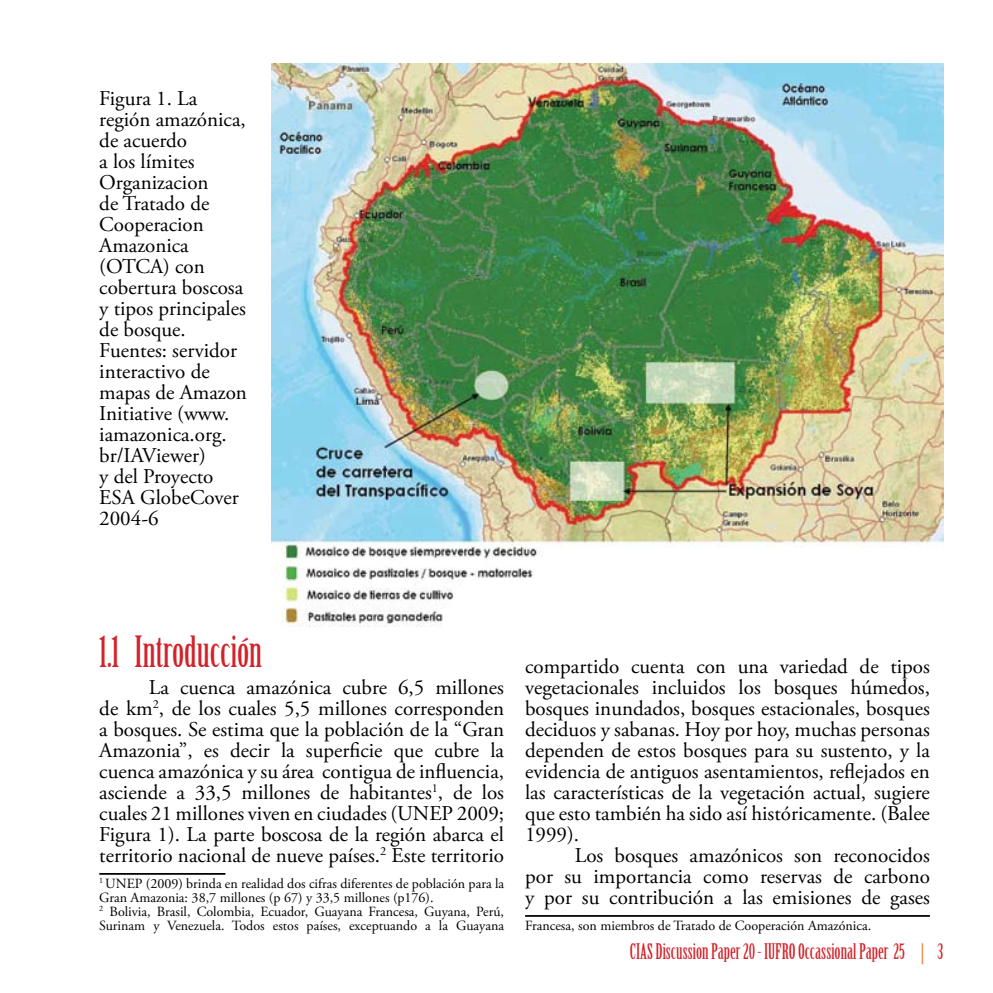
<style>
.page{position:relative;width:993px;height:993px;background:#fff}
.page>*{position:absolute;margin:0;border:0;box-sizing:border-box;transform-origin:0 0}
.t1{font:42px "Birch Std";color:#d2232a}
.t2{font:21px/21px "Adobe Garamond Pro";color:#000;text-align:justify}
.t3{font:21px "Birch Std";color:#d2232a}
.t4{font:14px/14px "Adobe Garamond Pro";color:#000}
.s1{color:#e96d1f}
</style>
<div class="page">
<hr style="left:99px;top:872px;width:126px;height:2px;background:#000">
<hr style="left:525px;top:914px;width:404px;height:2px;background:#000">
<img style="left:271px;top:63px;width:672px;height:563px">
<p class="t2" style="left:99px;top:89px;width:149px;text-align:left">Figura 1. La región amazónica, de acuerdo<br>a los límites<br>Organizacion<br>de Tratado de<br>Cooperacion<br>Amazonica (OTCA) con cobertura boscosa y tipos principales de bosque.<br>Fuentes: servidor interactivo de mapas de Amazon<br>Initiative (www. iamazonica.org. br/IAViewer)<br>y del Proyecto<br>ESA GlobeCover<br>2004-6</p>
<h1 class="t1" style="left:99px;top:628px;width:164px">1.1 Introducción</h1>
<p class="t2" style="left:99px;top:677px;width:406px;text-indent:50px">La cuenca amazónica cubre 6,5 millones de km<sup>2</sup>, de los cuales 5,5 millones corresponden a bosques. Se estima que la población de la “Gran Amazonia”, es decir la superficie que cubre la cuenca amazónica y su área contigua de influencia, asciende a 33,5 millones de habitantes<sup>1</sup>, de los cuales 21 millones viven en ciudades (UNEP 2009; Figura 1). La parte boscosa de la región abarca el territorio nacional de nueve países.<sup>2</sup> Este territorio</p>
<p class="t4" style="left:99px;top:876px;width:406px"><sup>1</sup> UNEP (2009) brinda en realidad dos cifras diferentes de población para la Gran Amazonia: 38,7 millones (p 67) y 33,5 millones (p176).<br><sup>2</sup> Bolivia, Brasil, Colombia, Ecuador, Guayana Francesa, Guyana, Perú, Surinam y Venezuela. Todos estos países, exceptuando a la Guayana</p>
<p class="t2" style="left:525px;top:656px;width:406px">compartido cuenta con una variedad de tipos vegetacionales incluidos los bosques húmedos, bosques inundados, bosques estacionales, bosques deciduos y sabanas. Hoy por hoy, muchas personas dependen de estos bosques para su sustento, y la evidencia de antiguos asentamientos, reflejados en las características de la vegetación actual, sugiere que esto también ha sido así históricamente. (Balee 1999).</p>
<p class="t2" style="left:525px;top:845px;width:406px;text-indent:50px">Los bosques amazónicos son reconocidos por su importancia como reservas de carbono y por su contribución a las emisiones de gases</p>
<p class="t4" style="left:525px;top:918px;width:347px">Francesa, son miembros de Tratado de Cooperación Amazónica.</p>
<p class="t3" style="left:629px;top:939px;width:315px">CIAS Discussion Paper 20 - IUFRO Occassional Paper 25 <span class="s1">|</span> 3</p>
</div>
